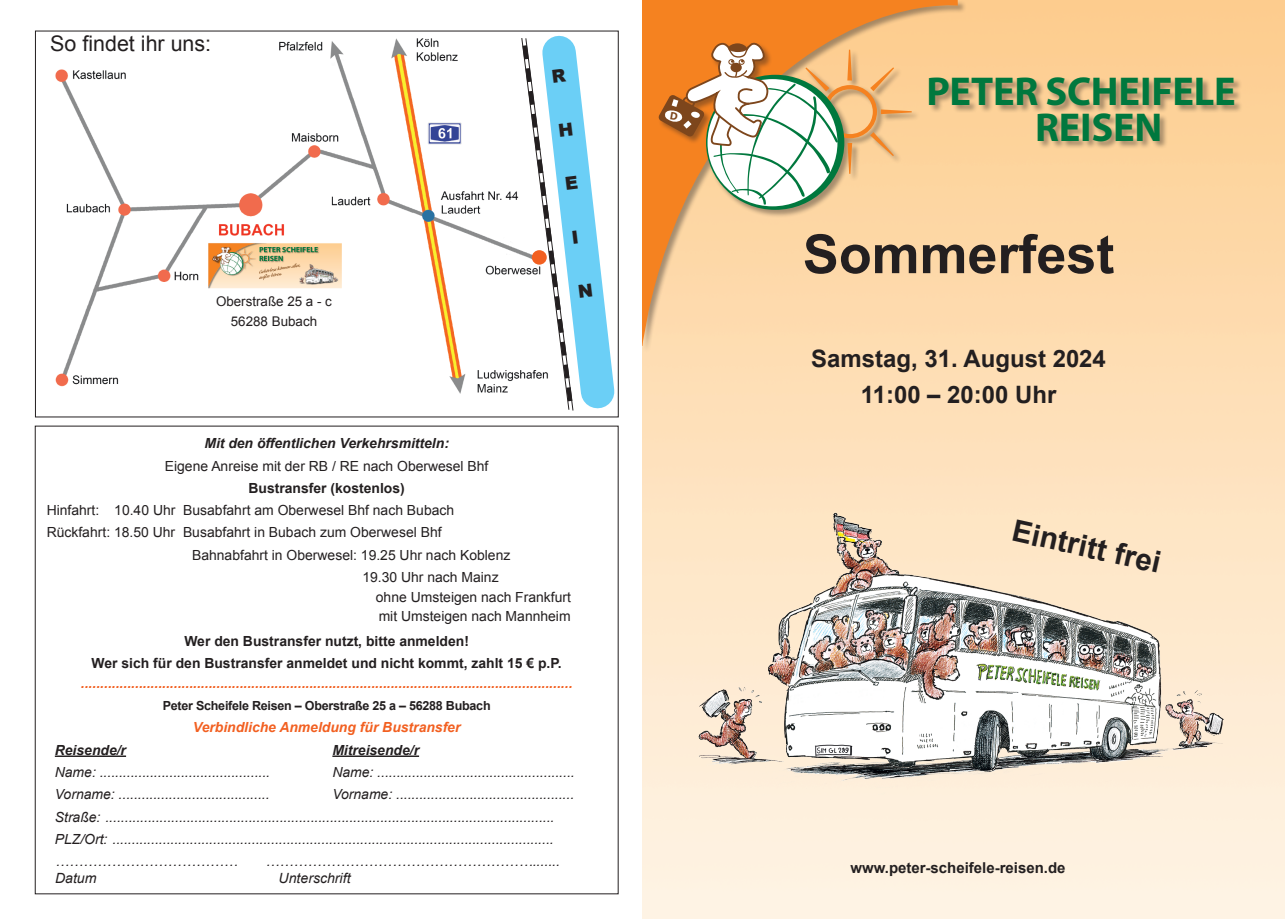
<style>
.page{position:relative;width:1285px;height:919px;background:#fff}
.page>*{position:absolute;margin:0;border:0;box-sizing:border-box;transform-origin:0 0}
.t1{font:700 53.85px "Arial";color:#231f20}
.t2{font:700 40.35px "Myriad Pro";letter-spacing:-.005em;color:#00783e}
.t3{font:700 30px "Arial";color:#231f20}
.t4{font:700 24px "Arial";color:#231f20}
.t5{font:21.45px "Arial";color:#231f20}
.t6{font:700 15px "Arial";color:#231f20}
.t7{font:italic 14.1px "Arial";color:#231f20}
.t8{font:italic 13.95px "Arial";color:#231f20}
.t9{font:13.95px "Arial";color:#231f20}
.t10{font:italic 700 13.95px "Arial";color:#f26021}
.t11{font:700 13.95px "Arial";color:#231f20}
.t12{font:italic 700 13.95px "Arial";color:#231f20}
.t13{font:13.35px "Arial";color:#231f20}
.t14{font:700 12.6px "Arial";letter-spacing:-.02em;color:#231f20}
</style>
<div class="page">
<div style="left:642px;top:0;width:324px;height:353px;background:#231f20;opacity:.4"></div>
<svg style="left:642px;top:0;width:315px;height:346px;fill:#fdd7a6"></svg>
<div style="left:658px;top:43px;width:262px;height:176px;background:#231f20;opacity:.4"></div>
<div style="left:928px;top:77px;width:314px;height:73px;background:#231f20;opacity:.4"></div>
<img style="left:677px;top:507px;width:569px;height:293px">
<img style="left:55px;top:38px;width:464px;height:356px">
<hr style="left:55px;top:755px;width:71px;height:1px;background:#231f20">
<hr style="left:332px;top:755px;width:87px;height:1px;background:#231f20">
<svg style="left:658px;top:40px;width:253px;height:165px"></svg>
<svg style="left:519px;top:30px;width:100px;height:398px"></svg>
<p class="t5" style="left:50px;top:30px;width:162px">So findet ihr uns:</p>
<p class="t13" style="left:216px;top:292px;width:117px">Oberstraße 25 a - c</p>
<p class="t13" style="left:231px;top:312px;width:88px">56288 Bubach</p>
<p class="t12" style="left:204px;top:434px;width:246px">Mit den öffentlichen Verkehrsmitteln:</p>
<p class="t9" style="left:165px;top:456px;width:325px">Eigene Anreise mit der RB / RE nach Oberwesel Bhf</p>
<p class="t11" style="left:248px;top:478px;width:158px">Bustransfer (kostenlos)</p>
<p class="t9" style="left:47px;top:501px;width:409px">Hinfahrt: 10.40 Uhr Busabfahrt am Oberwesel Bhf nach Bubach</p>
<p class="t9" style="left:47px;top:523px;width:396px">Rückfahrt: 18.50 Uhr Busabfahrt in Bubach zum Oberwesel Bhf</p>
<p class="t9" style="left:192px;top:545px;width:320px">Bahnabfahrt in Oberwesel: 19.25 Uhr nach Koblenz</p>
<p class="t9" style="left:362px;top:568px;width:138px">19.30 Uhr nach Mainz</p>
<p class="t9" style="left:376px;top:587px;width:196px">ohne Umsteigen nach Frankfurt</p>
<p class="t9" style="left:378px;top:607px;width:193px">mit Umsteigen nach Mannheim</p>
<p class="t11" style="left:184px;top:632px;width:286px">Wer den Bustransfer nutzt, bitte anmelden!</p>
<p class="t11" style="left:92px;top:654px;width:471px">Wer sich für den Bustransfer anmeldet und nicht kommt, zahlt 15 € p.P.</p>
<p class="t10" style="left:81px;top:674px;width:493px">...............................................................................................................................</p>
<p class="t14" style="left:163px;top:697px;width:329px">Peter Scheifele Reisen – Oberstraße 25 a – 56288 Bubach</p>
<p class="t10" style="left:193px;top:718px;width:269px">Verbindliche Anmeldung für Bustransfer</p>
<p class="t12" style="left:55px;top:740px;width:73px">Reisende/r</p>
<p class="t12" style="left:332px;top:740px;width:88px">Mitreisende/r</p>
<p class="t8" style="left:55px;top:763px;width:217px">Name: ............................................</p>
<p class="t8" style="left:332px;top:763px;width:244px">Name: ...................................................</p>
<p class="t8" style="left:55px;top:785px;width:216px">Vorname: .......................................</p>
<p class="t8" style="left:332px;top:785px;width:243px">Vorname: ..............................................</p>
<p class="t8" style="left:55px;top:807px;width:501px">Straße: ....................................................................................................................</p>
<p class="t8" style="left:55px;top:829px;width:500px">PLZ/Ort: ..................................................................................................................</p>
<p class="t7" style="left:55px;top:852px;width:184px">…………………………………</p>
<p class="t7" style="left:265px;top:852px;width:296px">………………………………………………….......</p>
<p class="t7" style="left:55px;top:869px;width:43px">Datum</p>
<p class="t7" style="left:278px;top:869px;width:73px">Unterschrift</p>
<p class="t2" style="left:926px;top:65px;width:311px">PETER SCHEIFELE</p>
<p class="t2" style="left:1034px;top:101px;width:129px">REISEN</p>
<p class="t1" style="left:802px;top:219px;width:313px">Sommerfest</p>
<p class="t4" style="left:811px;top:343px;width:296px">Samstag, 31. August 2024</p>
<p class="t4" style="left:860px;top:379px;width:197px">11:00 – 20:00 Uhr</p>
<p class="t3" style="left:1017px;top:510px;width:153px;rotate:13deg">Eintritt frei</p>
<p class="t6" style="left:850px;top:857px;width:216px">www.peter-scheifele-reisen.de</p>
</div>
